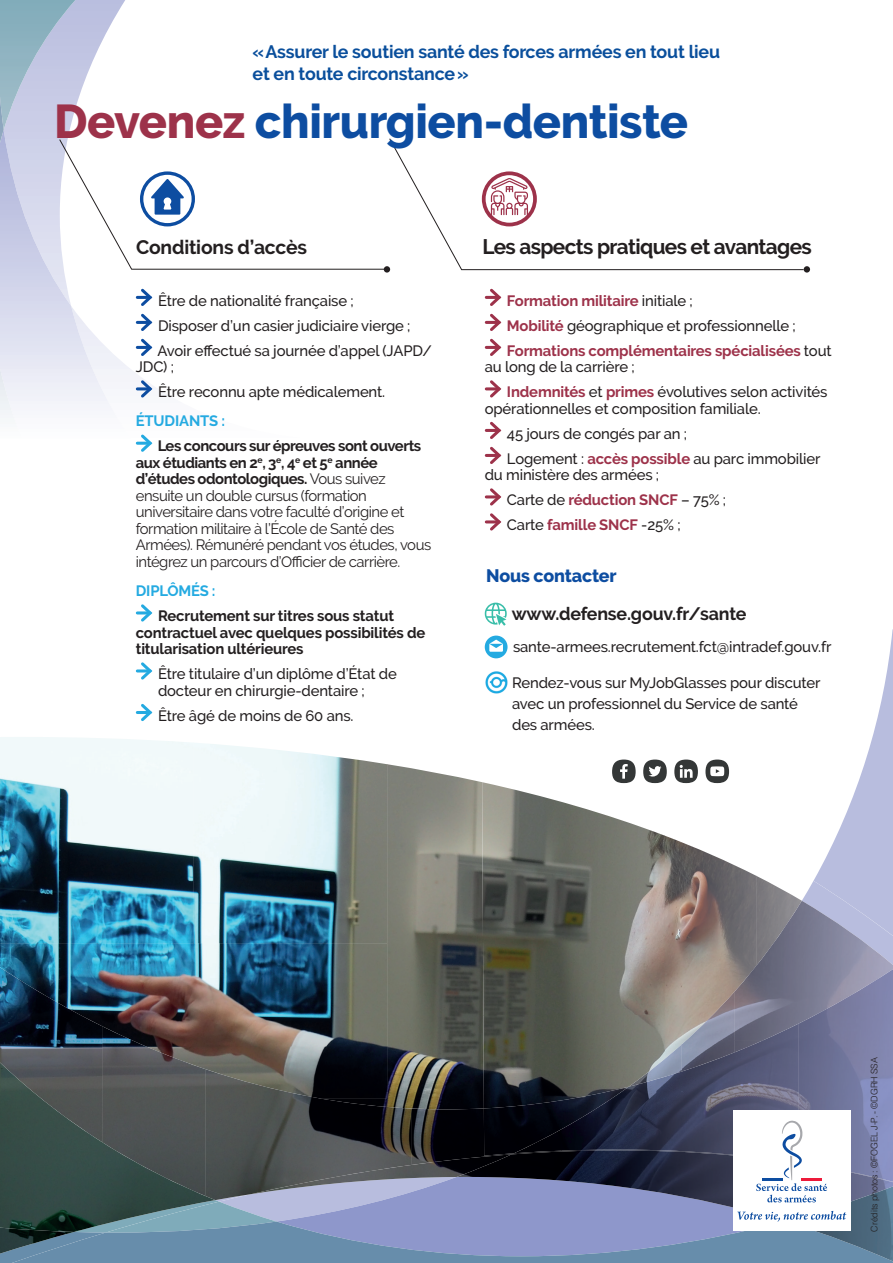
<style>
.page{position:relative;width:893px;height:1263px;background:#fff}
.page>*{position:absolute;margin:0;border:0;box-sizing:border-box;transform-origin:0 0}
.t1{font:800 47.25px "Raleway";letter-spacing:-.01em;color:#0d4da1}
.t2{font:700 21px "Raleway";letter-spacing:-.03em;color:#231f20}
.t3{font:700 19.5px "Raleway";letter-spacing:-.01em;color:#231f20}
.t4{font:700 18px/21.8px "Raleway";letter-spacing:-.01em;color:#0a4f9c}
.t5{font:700 18px "Raleway";letter-spacing:-.01em;color:#231f20}
.t6{font:800 18px "Raleway";letter-spacing:-.01em;color:#0d4da1}
.t7{font:500 15px/25px "Raleway";letter-spacing:-.01em;color:#231f20}
.t8{font:15px/16.5px "Raleway";letter-spacing:-.03em;color:#231f20}
.t9{font:700 15px/25px "Raleway";letter-spacing:-.01em;color:#9d324a}
.t10{font:700 15px/16.5px "Raleway";letter-spacing:-.01em;color:#231f20}
.t11{font:700 15px "Raleway";letter-spacing:-.01em;color:#24aae1}
.t12{font:300 9px "Helvetica LT Std";letter-spacing:-.01em;color:#231f20}
.s1{color:#9d324a}
.s2{font-weight:700}
.s3{font-weight:500;color:#231f20}
.s4{font-weight:700;color:#9d324a}
</style>
<div class="page">
<svg style="left:486px;top:288px;width:16px;height:68px"></svg>
<svg style="left:486px;top:380px;width:16px;height:18px"></svg>
<svg style="left:486px;top:421px;width:16px;height:43px"></svg>
<svg style="left:486px;top:488px;width:16px;height:43px"></svg>
<svg style="left:389px;top:138px;width:415px;height:132px"></svg>
<div style="left:804px;top:266px;width:6px;height:7px;background:#231f20;border-radius:50%"></div>
<svg style="left:491px;top:178px;width:37px;height:37px"></svg>
<div style="left:482px;top:171px;width:55px;height:55px;border:4px solid #9d324a;border-radius:50%"></div>
<img style="left:0;top:737px;width:193px;height:206px">
<img style="left:193px;top:743px;width:194px;height:200px">
<img style="left:387px;top:764px;width:95px;height:344px">
<img style="left:0;top:943px;width:388px;height:103px">
<img style="left:206px;top:1046px;width:182px;height:23px">
<img style="left:482px;top:865px;width:183px;height:243px">
<img style="left:665px;top:865px;width:91px;height:158px">
<img style="left:756px;top:876px;width:46px;height:25px">
<img style="left:0;top:967px;width:103px;height:95px">
<img style="left:102px;top:1026px;width:104px;height:36px">
<img style="left:215px;top:1069px;width:197px;height:51px">
<img style="left:411px;top:1108px;width:73px;height:12px">
<img style="left:484px;top:1087px;width:77px;height:33px">
<img style="left:0;top:1062px;width:215px;height:58px">
<svg style="left:813px;top:629px;width:80px;height:252px"></svg>
<img style="left:802px;top:881px;width:91px;height:20px">
<img style="left:734px;top:901px;width:159px;height:122px">
<img style="left:681px;top:991px;width:54px;height:32px">
<img style="left:629px;top:1044px;width:27px;height:35px">
<img style="left:798px;top:969px;width:95px;height:151px">
<img style="left:656px;top:1023px;width:143px;height:97px">
<img style="left:561px;top:1079px;width:95px;height:41px">
<div style="left:733px;top:1110px;width:117px;height:120px;background:#fff"></div>
<svg style="left:0;top:1120px;width:893px;height:143px;background:#68768a"></svg>
<svg style="left:137px;top:604px;width:16px;height:18px"></svg>
<svg style="left:137px;top:662px;width:16px;height:18px"></svg>
<svg style="left:137px;top:703px;width:16px;height:19px"></svg>
<svg style="left:0;top:0;width:385px;height:452px"></svg>
<div style="left:384px;top:266px;width:6px;height:7px;background:#231f20;border-radius:50%"></div>
<svg style="left:485px;top:636px;width:23px;height:22px"></svg>
<svg style="left:485px;top:603px;width:22px;height:23px"></svg>
<svg style="left:482px;top:759px;width:252px;height:106px"></svg>
<img style="left:485px;top:672px;width:23px;height:22px">
<p class="t4" style="left:253px;top:41px;width:469px">« Assurer le soutien santé des forces armées en tout lieu et en toute circonstance »</p>
<h1 class="t1" style="left:54px;top:94px;width:636px"><span class="s1">Devenez</span> chirurgien-dentiste</h1>
<h3 class="t3" style="left:136px;top:236px;width:173px">Conditions d’accès</h3>
<p class="t7" style="left:158px;top:288px;width:276px">Être de nationalité française ;<br>Disposer d’un casier judiciaire vierge ;<br>Avoir effectué sa journée d’appel (JAPD/</p>
<p class="t7" style="left:158px;top:354px;width:229px;text-indent:-22px">JDC) ;<br>Être reconnu apte médicalement.</p>
<p class="t11" style="left:136px;top:413px;width:91px">ÉTUDIANTS :</p>
<p class="t8" style="left:136px;top:438px;width:297px;text-indent:22px"><span class="s2">Les concours sur épreuves sont ouverts aux étudiants en 2</span><sup>e</sup><span class="s2">, 3</span><sup>e</sup><span class="s2">, 4</span><sup>e</sup> <span class="s2">et 5</span><sup>e</sup> <span class="s2">année d’études odontologiques.</span> Vous suivez ensuite un double cursus (formation universitaire dans votre faculté d’origine et formation militaire à l’École de Santé des Armées). Rémunéré pendant vos études, vous intégrez un parcours d’Officier de carrière.</p>
<p class="t11" style="left:136px;top:582px;width:81px">DIPLÔMÉS :</p>
<p class="t10" style="left:136px;top:608px;width:291px;text-indent:22px">Recrutement sur titres sous statut contractuel avec quelques possibilités de titularisation ultérieures</p>
<p class="t7" style="left:158px;top:666px;width:240px;line-height:16.5px">Être titulaire d’un diplôme d’État de docteur en chirurgie-dentaire ;</p>
<p class="t7" style="left:158px;top:703px;width:197px">Être âgé de moins de 60 ans.</p>
<h2 class="t2" style="left:483px;top:234px;width:331px">Les aspects pratiques et avantages</h2>
<p class="t9" style="left:507px;top:288px;width:326px">Formation militaire <span class="s3">initiale ;<br></span>Mobilité <span class="s3">géographique et professionnelle ;<br></span>Formations complémentaires spécialisées <span class="s3">tout</span></p>
<p class="t7" style="left:507px;top:354px;width:322px;text-indent:-22px">au long de la carrière ;<br><span class="s4">Indemnités</span> et <span class="s4">primes</span> évolutives selon activités</p>
<p class="t7" style="left:507px;top:396px;width:315px;text-indent:-22px">opérationnelles et composition familiale.<br>45 jours de congés par an ;<br>Logement : <span class="s4">accès possible</span> au parc immobilier</p>
<p class="t7" style="left:507px;top:462px;width:221px;text-indent:-22px">du ministère des armées ;<br>Carte de <span class="s4">réduction SNCF</span> – 75% ;<br>Carte <span class="s4">famille SNCF</span> -25% ;</p>
<p class="t6" style="left:486px;top:565px;width:132px">Nous contacter</p>
<p class="t5" style="left:512px;top:603px;width:236px">www.defense.gouv.fr/sante</p>
<p class="t7" style="left:513px;top:634px;width:320px">sante-armees.recrutement.fct@intradef.gouv.fr</p>
<p class="t7" style="left:512px;top:672px;width:310px;line-height:21px">Rendez-vous sur MyJobGlasses pour discuter avec un professionnel du Service de santé des armées.</p>
<p class="t12" style="left:868px;top:1231px;width:176px;rotate:-90deg">Crédits photos : ©FOGEL J-P. - ©DGRH SSA</p>
</div>
